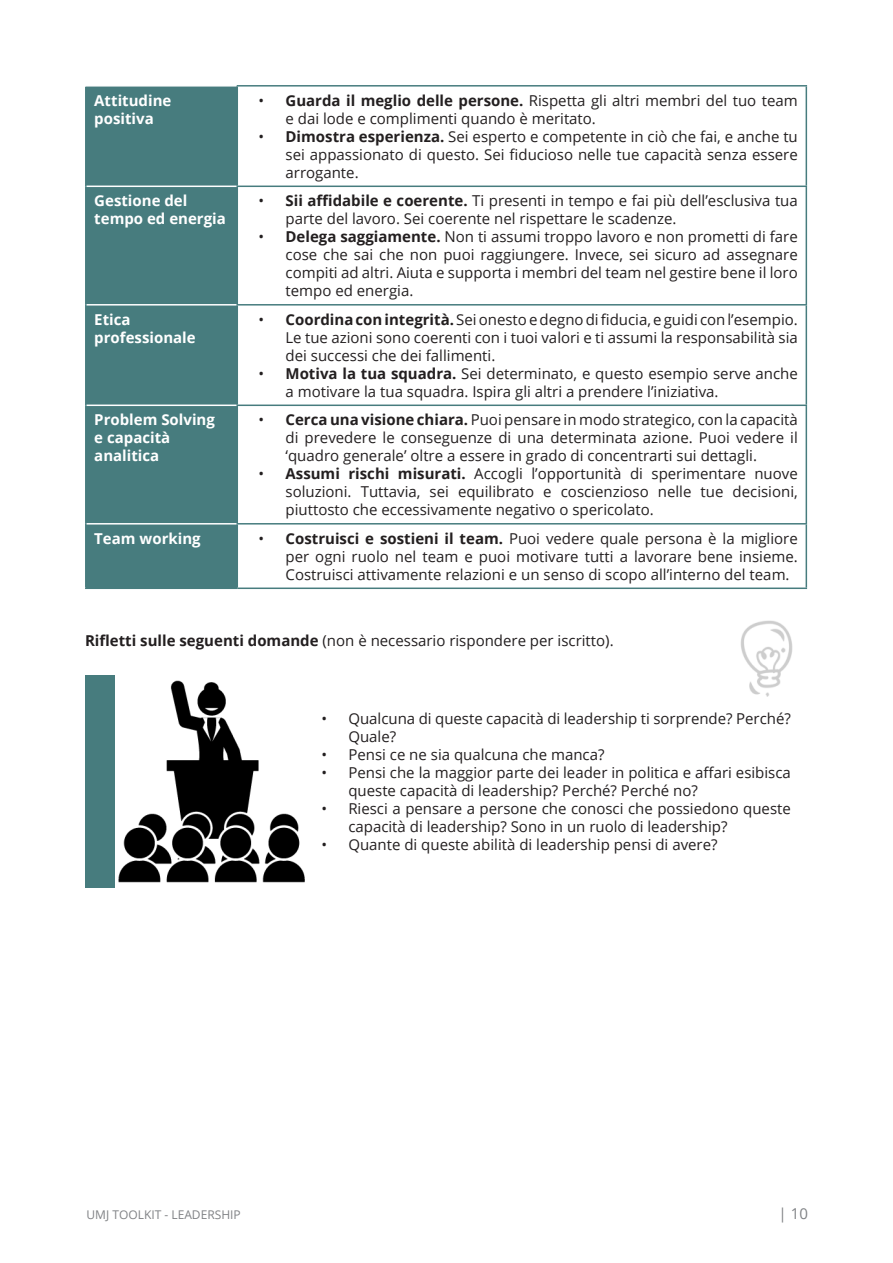
<style>
.page{position:relative;width:893px;height:1263px;background:#fff}
.page>*{position:absolute;margin:0;border:0;box-sizing:border-box;transform-origin:0 0}
.tekst{font:15px/18px "Open Sans";color:#231f20}
.tekst-2{font:700 15px/18px "Open Sans";color:#fff}
.t1{font:15px "Open Sans";color:#808285}
.t2{font:12px "Open Sans";color:#808285}
.s1{font-weight:700}
</style>
<div class="page">
<div style="left:87px;top:87px;width:150px;height:500px;background:#477c7e"></div>
<hr style="left:85px;top:87px;width:2px;height:99px;background:#477c7e">
<hr style="left:85px;top:186px;width:2px;height:119px;background:#477c7e">
<hr style="left:237px;top:85px;width:570px;height:2px;background:#477c7e">
<hr style="left:237px;top:87px;width:1px;height:99px;background:#477c7e">
<hr style="left:806px;top:87px;width:1px;height:99px;background:#477c7e">
<hr style="left:237px;top:186px;width:570px;height:1px;background:#477c7e">
<hr style="left:237px;top:187px;width:1px;height:117px;background:#477c7e">
<hr style="left:806px;top:187px;width:1px;height:117px;background:#477c7e">
<hr style="left:85px;top:305px;width:2px;height:100px;background:#477c7e">
<hr style="left:85px;top:405px;width:2px;height:119px;background:#477c7e">
<hr style="left:85px;top:524px;width:2px;height:63px;background:#477c7e">
<hr style="left:85px;top:587px;width:152px;height:2px;background:#477c7e">
<hr style="left:237px;top:304px;width:570px;height:2px;background:#477c7e">
<hr style="left:237px;top:306px;width:1px;height:98px;background:#477c7e">
<hr style="left:806px;top:306px;width:1px;height:98px;background:#477c7e">
<hr style="left:237px;top:404px;width:570px;height:2px;background:#477c7e">
<hr style="left:237px;top:406px;width:1px;height:117px;background:#477c7e">
<hr style="left:806px;top:406px;width:1px;height:117px;background:#477c7e">
<hr style="left:237px;top:523px;width:570px;height:1px;background:#477c7e">
<hr style="left:237px;top:524px;width:1px;height:63px;background:#477c7e">
<hr style="left:806px;top:524px;width:1px;height:63px;background:#477c7e">
<hr style="left:237px;top:587px;width:570px;height:2px;background:#477c7e">
<hr style="left:87px;top:186px;width:150px;height:1px;background:#fff">
<hr style="left:87px;top:304px;width:150px;height:2px;background:#fff">
<hr style="left:87px;top:404px;width:150px;height:2px;background:#fff">
<hr style="left:87px;top:523px;width:150px;height:1px;background:#fff">
<img style="left:114px;top:675px;width:191px;height:213px">
<div style="left:85px;top:675px;width:29px;height:213px;background:#477c7e"></div>
<img style="left:741px;top:620px;width:52px;height:77px">
<p class="tekst-2" style="left:94px;top:91px;width:79px">Attitudine positiva</p>
<p class="tekst" style="left:286px;top:91px;width:514px;text-indent:-27px">• <span class="s1">Guarda il meglio delle persone.</span> Rispetta gli altri membri del tuo team e dai lode e complimenti quando è meritato.</p>
<p class="tekst" style="left:286px;top:127px;width:514px;text-align:justify;text-indent:-27px">• <span class="s1">Dimostra esperienza.</span> Sei esperto e competente in ciò che fai, e anche tu sei appassionato di questo. Sei fiducioso nelle tue capacità senza essere arrogante.</p>
<p class="tekst-2" style="left:94px;top:191px;width:133px">Gestione del tempo ed energia</p>
<p class="tekst" style="left:286px;top:191px;width:514px;text-indent:-27px">• <span class="s1">Sii affidabile e coerente.</span> Ti presenti in tempo e fai più dell’esclusiva tua parte del lavoro. Sei coerente nel rispettare le scadenze.</p>
<p class="tekst" style="left:286px;top:227px;width:514px;text-align:justify;text-indent:-27px">• <span class="s1">Delega saggiamente.</span> Non ti assumi troppo lavoro e non prometti di fare cose che sai che non puoi raggiungere. Invece, sei sicuro ad assegnare compiti ad altri. Aiuta e supporta i membri del team nel gestire bene il loro tempo ed energia.</p>
<p class="tekst-2" style="left:94px;top:310px;width:103px">Etica professionale</p>
<p class="tekst" style="left:286px;top:310px;width:514px;text-align:justify;text-indent:-27px">• <span class="s1">Coordina con integrità.</span> Sei onesto e degno di fiducia, e guidi con l’esempio.<br>Le tue azioni sono coerenti con i tuoi valori e ti assumi la responsabilità sia dei successi che dei fallimenti.</p>
<p class="tekst" style="left:286px;top:364px;width:514px;text-indent:-27px">• <span class="s1">Motiva la tua squadra.</span> Sei determinato, e questo esempio serve anche a motivare la tua squadra. Ispira gli altri a prendere l’iniziativa.</p>
<p class="tekst-2" style="left:94px;top:410px;width:122px">Problem Solving e capacità analitica</p>
<p class="tekst" style="left:286px;top:410px;width:514px;text-align:justify;text-indent:-27px">• <span class="s1">Cerca una visione chiara.</span> Puoi pensare in modo strategico, con la capacità di prevedere le conseguenze di una determinata azione. Puoi vedere il ‘quadro generale’ oltre a essere in grado di concentrarti sui dettagli.</p>
<p class="tekst" style="left:286px;top:464px;width:514px;text-align:justify;text-indent:-27px">• <span class="s1">Assumi rischi misurati.</span> Accogli l’opportunità di sperimentare nuove soluzioni. Tuttavia, sei equilibrato e coscienzioso nelle tue decisioni, piuttosto che eccessivamente negativo o spericolato.</p>
<p class="tekst-2" style="left:94px;top:529px;width:108px">Team working</p>
<p class="tekst" style="left:286px;top:529px;width:514px;text-align:justify;text-indent:-27px">• <span class="s1">Costruisci e sostieni il team.</span> Puoi vedere quale persona è la migliore per ogni ruolo nel team e puoi motivare tutti a lavorare bene insieme.<br>Costruisci attivamente relazioni e un senso di scopo all’interno del team.</p>
<p class="tekst" style="left:85px;top:631px;width:530px"><span class="s1">Rifletti sulle seguenti domande</span> (non è necessario rispondere per iscritto).</p>
<p class="tekst" style="left:348px;top:709px;width:444px;text-indent:-27px">• Qualcuna di queste capacità di leadership ti sorprende? Perché?<br>Quale?</p>
<p class="tekst" style="left:321px;top:745px;width:285px">• Pensi ce ne sia qualcuna che manca?</p>
<p class="tekst" style="left:348px;top:763px;width:444px;text-indent:-27px">• Pensi che la maggior parte dei leader in politica e affari esibisca queste capacità di leadership? Perché? Perché no?</p>
<p class="tekst" style="left:348px;top:799px;width:444px;text-indent:-27px">• Riesci a pensare a persone che conosci che possiedono queste capacità di leadership? Sono in un ruolo di leadership?</p>
<p class="tekst" style="left:321px;top:835px;width:398px">• Quante di queste abilità di leadership pensi di avere?</p>
<p class="t2" style="left:87px;top:1207px;width:156px">UMJ TOOLKIT - LEADERSHIP</p>
<p class="t1" style="left:779px;top:1204px;width:31px">| 10</p>
</div>
